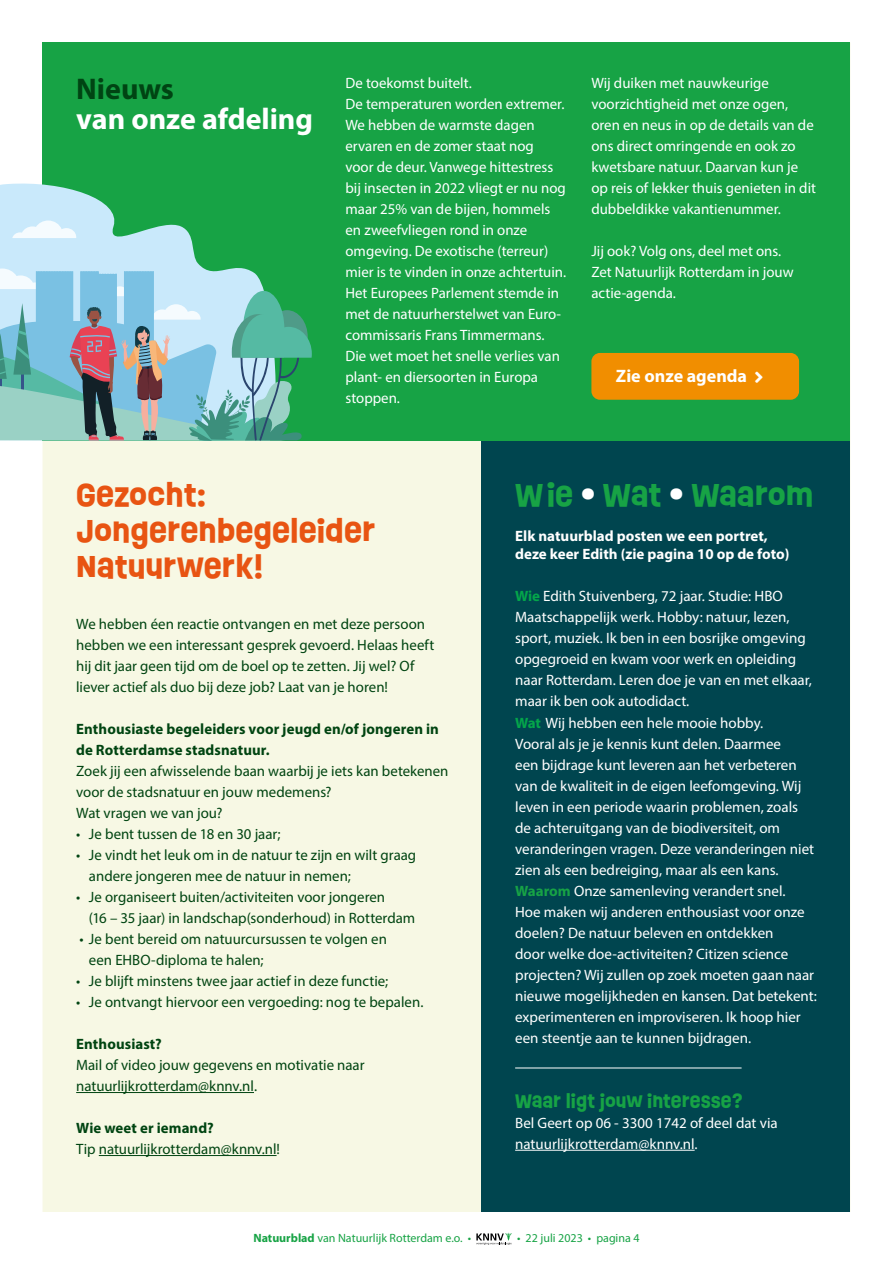
<style>
.page{position:relative;width:893px;height:1263px;background:#fff}
.page>*{position:absolute;margin:0;border:0;box-sizing:border-box;transform-origin:0 0}
.t1{font:700 30px/36px "Ruddy";color:#e85412}
.t2{font:700 30px "Myriad Pro";color:#fff}
.t3{font:700 30px "Ruddy";color:#17a345}
.t4{font:700 30px "Myriad Pro";color:#004413}
.t5{font:700 18px "Ruddy";color:#17a345}
.t6{font:700 18px "Myriad Pro";color:#fff}
.t7{font:18px "Font Awesome 5 Pro Solid";color:#fff}
.t8{font:15px/21px "Myriad Pro";color:#fff}
.t9{font:15px/21px "Myriad Pro";color:#041}
.t10{font:700 15px/21px "Myriad Pro";letter-spacing:.005em;color:#041}
.t11{font:700 15px/18px "Myriad Pro";color:#fff}
.t12{font:12px "Myriad Pro";color:#17a345}
.s1{font-weight:700}
.s2{color:#fff}
.s3{font-weight:700;color:#04a64a}
.s4{font-weight:700;color:#17a345}
</style>
<div class="page">
<div style="left:43px;top:441px;width:438px;height:771px;background:#f7f8e4"></div>
<div style="left:481px;top:441px;width:369px;height:771px;background:#00454f"></div>
<hr style="left:515px;top:1067px;width:227px;height:1px;background:#fff">
<hr style="left:515px;top:1150px;width:180px;height:1px;background:#fff">
<svg style="left:476px;top:1233px;width:36px;height:12px"></svg>
<hr style="left:76px;top:1092px;width:178px;height:1px;background:#041">
<hr style="left:99px;top:1155px;width:178px;height:1px;background:#041">
<div style="left:43px;top:43px;width:807px;height:398px;background:#17a345"></div>
<svg style="left:0;top:184px;width:203px;height:84px;fill:#c9e9fb"></svg>
<svg style="left:12px;top:220px;width:64px;height:18px"></svg>
<svg style="left:0;top:268px;width:312px;height:173px;background:#8bbcbf"></svg>
<div style="left:591px;top:353px;width:208px;height:47px;background:#f18e00;border-radius:9px"></div>
<h1 class="t4" style="left:76px;top:69px;width:99px">Nieuws</h1>
<h1 class="t2" style="left:76px;top:99px;width:238px">van onze afdeling</h1>
<p class="t8" style="left:345px;top:72px;width:222px">De toekomst buitelt.<br>De temperaturen worden extremer.<br>We hebben de warmste dagen ervaren en de zomer staat nog<br>voor de deur. Vanwege hittestress bij insecten in 2022 vliegt er nu nog maar 25% van de bijen, hommels en zweefvliegen rond in onze omgeving. De exotische (terreur( mier is te vinden in onze achtertuin.<br>Het Europees Parlement stemde in</p>
<p class="t8" style="left:345px;top:324px;width:201px">commissaris Frans Timmermans.</p>
<p class="t8" style="left:345px;top:303px;width:217px">met de natuurherstelwet van Euro-</p>
<p class="t8" style="left:345px;top:345px;width:216px">Die wet moet het snelle verlies van plant- en diersoorten in Europa stoppen.</p>
<p class="t8" style="left:591px;top:72px;width:226px">Wij duiken met nauwkeurige voorzichtigheid met onze ogen, oren en neus in op de details van de ons direct omringende en ook zo kwetsbare natuur. Daarvan kun je op reis of lekker thuis genieten in dit dubbeldikke vakantienummer.</p>
<p class="t8" style="left:591px;top:240px;width:204px">Jij ook? Volg ons, deel met ons.<br>Zet Natuurlijk Rotterdam in jouw actie-agenda.</p>
<p class="t6" style="left:616px;top:365px;width:133px">Zie onze agenda</p>
<p class="t7" style="left:754px;top:368px;width:10px">▼■●</p>
<h1 class="t1" style="left:76px;top:476px;width:301px">Gezocht:<br>Jongerenbegeleider<br>Natuurwerk!</h1>
<p class="t9" style="left:76px;top:613px;width:360px">We hebben éen reactie ontvangen en met deze persoon hebben we een interessant gesprek gevoerd. Helaas heeft hij dit jaar geen tijd om de boel op te zetten. Jij wel? Of liever actief als duo bij deze job? Laat van je horen!</p>
<p class="t10" style="left:76px;top:718px;width:364px">Enthousiaste begeleiders voor jeugd en/of jongeren in de Rotterdamse stadsnatuur.</p>
<p class="t9" style="left:76px;top:760px;width:374px">Zoek jij een afwisselende baan waarbij je iets kan betekenen</p>
<p class="t9" style="left:76px;top:781px;width:257px">voor de stadsnatuur en jouw medemens?</p>
<p class="t9" style="left:76px;top:802px;width:148px">Wat vragen we van jou?</p>
<p class="t9" style="left:89px;top:823px;width:193px">Je bent tussen de 18 en 30 jaar;</p>
<p class="t9" style="left:76px;top:823px;width:6px">•</p>
<p class="t9" style="left:76px;top:844px;width:6px">•</p>
<p class="t9" style="left:76px;top:886px;width:6px">•</p>
<p class="t9" style="left:89px;top:844px;width:329px">Je vindt het leuk om in de natuur te zijn en wilt graag</p>
<p class="t9" style="left:89px;top:865px;width:298px">andere jongeren mee de natuur in nemen;<br>Je organiseert buiten/activiteiten voor jongeren</p>
<p class="t9" style="left:89px;top:907px;width:328px">(16 – 35 jaar) in landschap(sonderhoud) in Rotterdam</p>
<p class="t9" style="left:89px;top:928px;width:301px;text-indent:-10px">• Je bent bereid om natuurcursussen te volgen en een EHBO-diploma te halen;<br>Je blijft minstens twee jaar actief in deze functie;</p>
<p class="t9" style="left:76px;top:970px;width:6px">•</p>
<p class="t9" style="left:89px;top:991px;width:336px">Je ontvangt hiervoor een vergoeding: nog te bepalen.</p>
<p class="t9" style="left:76px;top:991px;width:6px">•</p>
<p class="t10" style="left:76px;top:1033px;width:87px">Enthousiast?</p>
<p class="t9" style="left:76px;top:1054px;width:290px">Mail of video jouw gegevens en motivatie naar natuurlijkrotterdam@knnv.nl.</p>
<p class="t10" style="left:76px;top:1117px;width:139px">Wie weet er iemand?</p>
<p class="t9" style="left:76px;top:1138px;width:205px">Tip natuurlijkrotterdam@knnv.nl!</p>
<p class="t12" style="left:253px;top:1230px;width:219px"><span class="s1">Natuurblad</span> van Natuurlijk Rotterdam .o.e •</p>
<h1 class="t3" style="left:515px;top:473px;width:300px">Wie <span class="s2">•</span> Wat <span class="s2">•</span> Waarom</h1>
<p class="t11" style="left:515px;top:527px;width:276px">Elk natuurblad posten we een portret, deze keer Edith (zie pagina 10 op de foto(</p>
<p class="t8" style="left:515px;top:586px;width:303px"><span class="s3">Wie</span> Edith Stuivenberg, 72 jaar. Studie: HBO Maatschappelijk werk. Hobby: natuur, lezen, sport, muziek Ik. ben in een bosrijke omgeving opgegroeid en kwam voor werk en opleiding naar Rotterdam. Leren doe je van en met elkaar, maar ik ben ook autodidact.<br><span class="s3">Wat</span> Wij hebben een hele mooie hobby.<br>Vooral als je je kennis kunt delen. Daarmee<br>een bijdrage kunt leveren aan het verbeteren van de kwaliteit in de eigen leefomgeving. Wij leven in een periode waarin problemen, zoals de achteruitgang van de biodiversiteit, om veranderingen vragen. Deze veranderingen niet zien als een bedreiging, maar als een kans.<br><span class="s4">Waarom</span> Onze samenleving verandert snel.<br>Hoe maken wij anderen enthousiast voor onze doelen? De natuur beleven en ontdekken<br>door welke doe-activiteiten? Citizen science projecten? Wij zullen op zoek moeten gaan naar nieuwe mogelijkheden en kansen. Dat betekent: experimenteren en improviseren Ik. hoop hier een steentje aan te kunnen bijdragen.</p>
<p class="t5" style="left:515px;top:1087px;width:229px">Waar ligt jouw interesse?</p>
<p class="t8" style="left:515px;top:1112px;width:264px">Bel Geert op 06 - 3300 1742 of deel dat via natuurlijkrotterdam@knnv.nl.</p>
<p class="t12" style="left:517px;top:1230px;width:124px">• 22 juli 2023 • pagina 4</p>
</div>
